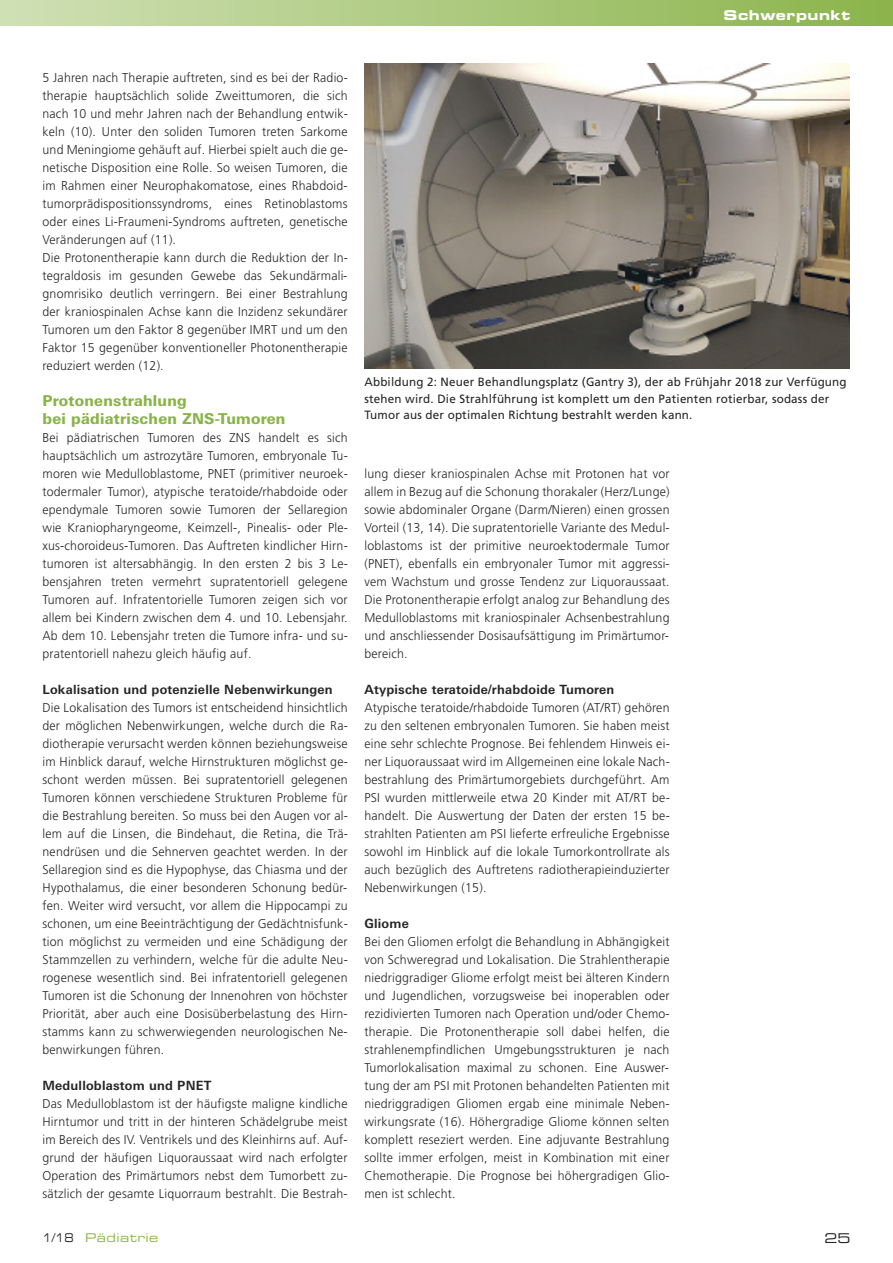
<style>
.page{position:relative;width:893px;height:1263px;background:#fff}
.page>*{position:absolute;margin:0;border:0;box-sizing:border-box;transform-origin:0 0}
.t1{font:800 15px/18px "Linotype Univers Basic";letter-spacing:.02em;color:#8ab349}
.t2{font:13.5px "Eurostile Bold Extended Two";letter-spacing:.04em;color:#fff}
.t3{font:13.5px "Eurostile Extended Two";color:#272627}
.t4{font:300 12.75px/18px "Frutiger";letter-spacing:.015em;color:#272627;text-align:justify}
.t5{font:700 12.75px "Linotype Univers Basic";letter-spacing:.02em;color:#272627}
.t6{font:12px/16.5px "Frutiger";letter-spacing:.015em;color:#272627}
.t7{font:12px "Eurostile Extended Two";letter-spacing:.04em;color:#8ab349}
.s1{color:#272627}
</style>
<div class="page">
<div style="left:0;top:0;width:893px;height:26px;background:linear-gradient(to right,#d0e0b6,#8bb44b)"></div>
<img style="left:364px;top:64px;width:485px;height:305px">
<p class="t2" style="left:723px;top:11px;width:128px">Schwerpunkt</p>
<p class="t4" style="left:43px;top:69px;width:307px;text-align:left">5 Jahren nach Therapie auftreten, sind es bei der Radio&shy;therapie hauptsächlich solide Zweittumoren, die sich nach 10 und mehr Jahren nach der Behandlung entwik&shy;keln (10). Unter den soliden Tumoren treten Sarkome und Meningiome gehäuft auf. Hierbei spielt auch die ge&shy;netische Disposition eine Rolle. So weisen Tumoren, die im Rahmen einer Neurophakomatose, eines Rhabdoid&shy;tumorprädispositionssyndroms, eines Retinoblastoms oder eines Li-Fraumeni-Syndroms auftreten, genetische Veränderungen auf (11).<br>Die Protonentherapie kann durch die Reduktion der In&shy;tegraldosis im gesunden Gewebe das Sekundärmali&shy;gnomrisiko deutlich verringern. Bei einer Bestrahlung der kraniospinalen Achse kann die Inzidenz sekundärer Tumoren um den Faktor 8 gegenüber IMRT und um den Faktor 15 gegenüber konventioneller Photonentherapie reduziert werden (12).</p>
<p class="t1" style="left:43px;top:393px;width:244px">Protonenstrahlung<br>bei pädiatrischen ZNS-Tumoren</p>
<p class="t4" style="left:43px;top:429px;width:307px">Bei pädiatrischen Tumoren des ZNS handelt es sich hauptsächlich um astrozytäre Tumoren, embryonale Tu&shy;moren wie Medulloblastome, PNET (primitiver neuroek&shy;todermaler Tumor), atypische teratoide/rhabdoide oder ependymale Tumoren sowie Tumoren der Sellaregion wie Kraniopharyngeome, Keimzell-, Pinealis- oder Ple&shy;xus-choroideus-Tumoren. Das Auftreten kindlicher Hirn&shy;tumoren ist altersabhängig. In den ersten 2 bis 3 Le&shy;bensjahren treten vermehrt supratentoriell gelegene Tumoren auf. Infratentorielle Tumoren zeigen sich vor allem bei Kindern zwischen dem 4. und 10. Lebensjahr.<br>Ab dem 10. Lebensjahr treten die Tumore infra- und su&shy;pratentoriell nahezu gleich häufig auf.</p>
<p class="t5" style="left:43px;top:685px;width:292px">Lokalisation und potenzielle Nebenwirkungen</p>
<p class="t4" style="left:42px;top:699px;width:307px">Die Lokalisation des Tumors ist entscheidend hinsichtlich der möglichen Nebenwirkungen, welche durch die Ra&shy;diotherapie verursacht werden können beziehungsweise im Hinblick darauf, welche Hirnstrukturen möglichst ge&shy;schont werden müssen. Bei supratentoriell gelegenen Tumoren können verschiedene Strukturen Probleme für die Bestrahlung bereiten. So muss bei den Augen vor al&shy;lem auf die Linsen, die Bindehaut, die Retina, die Trä&shy;nendrüsen und die Sehnerven geachtet werden. In der Sellaregion sind es die Hypophyse, das Chiasma und der Hypothalamus, die einer besonderen Schonung bedür&shy;fen. Weiter wird versucht, vor allem die Hippocampi zu schonen, um eine Beeinträchtigung der Gedächtnisfunk&shy;tion möglichst zu vermeiden und eine Schädigung der Stammzellen zu verhindern, welche für die adulte Neu&shy;rogenese wesentlich sind. Bei infratentoriell gelegenen Tumoren ist die Schonung der Innenohren von höchster Priorität, aber auch eine Dosisüberbelastung des Hirn&shy;stamms kann zu schwerwiegenden neurologischen Ne&shy;benwirkungen führen.</p>
<p class="t5" style="left:42px;top:1081px;width:170px">Medulloblastom und PNET</p>
<p class="t4" style="left:42px;top:1095px;width:307px">Das Medulloblastom ist der häufigste maligne kindliche Hirntumor und tritt in der hinteren Schädelgrube meist im Bereich des IV. Ventrikels und des Kleinhirns auf. Auf&shy;grund der häufigen Liquoraussaat wird nach erfolgter Operation des Primärtumors nebst dem Tumorbett zu&shy;sätzlich der gesamte Liquorraum bestrahlt. Die Bestrah-</p>
<p class="t6" style="left:364px;top:375px;width:484px">Abbildung 2: Neuer Behandlungsplatz (Gantry 3), der ab Frühjahr 2018 zur Verfügung stehen wird. Die Strahlführung ist komplett um den Patienten rotierbar, sodass der<br>Tumor aus der optimalen Richtung bestrahlt werden kann.</p>
<p class="t4" style="left:364px;top:465px;width:307px">lung dieser kraniospinalen Achse mit Protonen hat vor allem in Bezug auf die Schonung thorakaler (Herz/Lunge) sowie abdominaler Organe (Darm/Nieren) einen grossen Vorteil (13, 14). Die supratentorielle Variante des Medul&shy;loblastoms ist der primitive neuroektodermale Tumor (PNET), ebenfalls ein embryonaler Tumor mit aggressi&shy;vem Wachstum und grosse Tendenz zur Liquoraussaat.<br>Die Protonentherapie erfolgt analog zur Behandlung des Medulloblastoms mit kraniospinaler Achsenbestrahlung und anschliessender Dosisaufsättigung im Primärtumor&shy;bereich.</p>
<p class="t5" style="left:364px;top:685px;width:251px">Atypische teratoide/rhabdoide Tumoren</p>
<p class="t4" style="left:364px;top:699px;width:307px">Atypische teratoide/rhabdoide Tumoren (AT/RT) gehören zu den seltenen embryonalen Tumoren. Sie haben meist eine sehr schlechte Prognose. Bei fehlendem Hinweis ei&shy;ner Liquoraussaat wird im Allgemeinen eine lokale Nach&shy;bestrahlung des Primärtumorgebiets durchgeführt. Am PSI wurden mittlerweile etwa 20 Kinder mit AT/RT be&shy;handelt. Die Auswertung der Daten der ersten 15 be&shy;strahlten Patienten am PSI lieferte erfreuliche Ergebnisse sowohl im Hinblick auf die lokale Tumorkontrollrate als auch bezüglich des Auftretens radiotherapieinduzierter Nebenwirkungen (15).</p>
<p class="t5" style="left:364px;top:919px;width:46px">Gliome</p>
<p class="t4" style="left:364px;top:933px;width:307px">Bei den Gliomen erfolgt die Behandlung in Abhängigkeit von Schweregrad und Lokalisation. Die Strahlentherapie niedriggradiger Gliome erfolgt meist bei älteren Kindern und Jugendlichen, vorzugsweise bei inoperablen oder rezidivierten Tumoren nach Operation und/oder Chemo&shy;therapie. Die Protonentherapie soll dabei helfen, die strahlenempfindlichen Umgebungsstrukturen je nach Tumorlokalisation maximal zu schonen. Eine Auswer&shy;tung der am PSI mit Protonen behandelten Patienten mit niedriggradigen Gliomen ergab eine minimale Neben&shy;wirkungsrate (16). Höhergradige Gliome können selten komplett reseziert werden. Eine adjuvante Bestrahlung sollte immer erfolgen, meist in Kombination mit einer Chemotherapie. Die Prognose bei höhergradigen Glio&shy;men ist schlecht.</p>
<p class="t7" style="left:43px;top:1233px;width:117px"><span class="s1">1/18</span> Pädiatrie</p>
<p class="t3" style="left:824px;top:1233px;width:28px">25</p>
</div>
